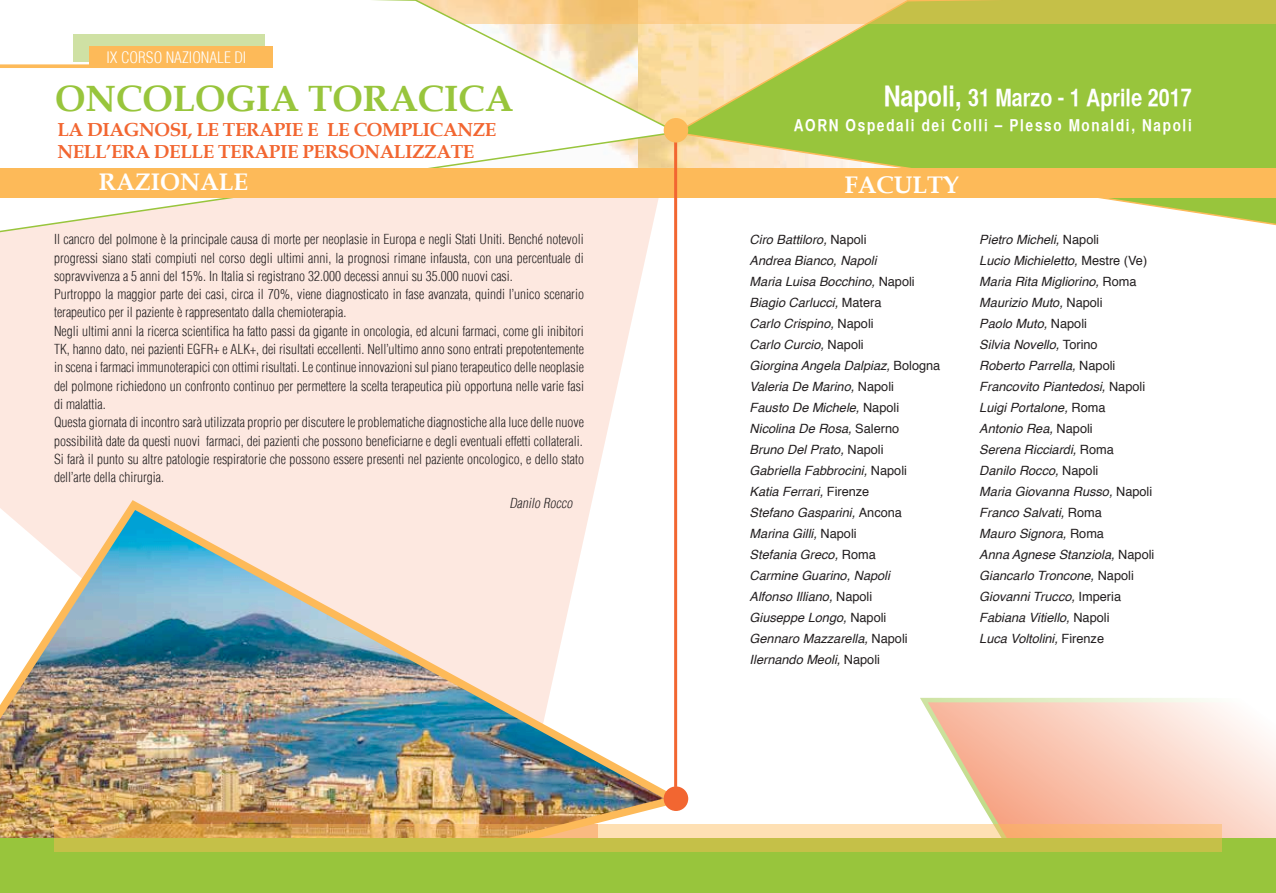
<style>
.page{position:relative;width:1276px;height:893px;background:#fff}
.page>*{position:absolute;margin:0;border:0;box-sizing:border-box;transform-origin:0 0}
.t1{font:700 36.6px "Book Antiqua";color:#98c53c}
.t2{font:24px "Helvetica CY Bold";color:#fff}
.t3{font:700 24px "Book Antiqua";color:#fff}
.t4{font:700 18.75px/22.6px "Book Antiqua";letter-spacing:-.02em;color:#f26631}
.t5{font:16.5px "Helvetica CY Bold";letter-spacing:.1em;color:#fff}
.t6{font:300 condensed 15.45px "Helvetica LT";color:#fff}
.t7{font:300 condensed 13.5px/18.3px "Helvetica LT";color:#231f20}
.t8{font:italic 300 condensed 13.5px "Helvetica LT";color:#231f20}
.t9{font:italic 12.75px/21px "Helvetica";color:#231f20}
.s1{font-size:28.5px}
.s2{font-style:normal}
</style>
<div class="page">
<svg style="left:920px;top:697px;width:356px;height:142px"></svg>
<div style="left:0;top:242px;width:649px;height:253px;background:#fde8e0"></div>
<img style="left:0;top:495px;width:689px;height:344px">
<svg style="left:679px;top:23px;width:597px;height:203px;background:#b4d067"></svg>
<svg style="left:679px;top:0;width:597px;height:23px;background:#d8c560"></svg>
<svg style="left:0;top:0;width:679px;height:242px"></svg>
<div style="left:0;top:168px;width:1276px;height:30px;background:#fdba59"></div>
<div style="left:0;top:839px;width:1276px;height:54px;background:#98c53c"></div>
<svg style="left:0;top:64px;width:89px;height:4px"></svg>
<div style="left:663px;top:786px;width:25px;height:25px;background:#f26631;border-radius:50%"></div>
<div style="left:73px;top:34px;width:192px;height:28px;background:#cfe1a4"></div>
<div style="left:89px;top:47px;width:183px;height:21px;background:#fdba59"></div>
<svg style="left:54px;top:824px;width:1168px;height:27px;background:#dabe64"></svg>
<hr style="left:674px;top:131px;width:3px;height:656px;background:#f26631">
<div style="left:663px;top:118px;width:25px;height:25px;background:#fdba59;border-radius:50%"></div>
<p class="t6" style="left:106px;top:48px;width:141px">IX CORSO NAZIONALE DI</p>
<h1 class="t1" style="left:55px;top:77px;width:460px">ONCOLOGIA TORACICA</h1>
<h3 class="t4" style="left:57px;top:118px;width:440px">LA DIAGNOSI, LE TERAPIE E LE COMPLICANZE<br>NELL’ERA DELLE TERAPIE PERSONALIZZATE</h3>
<h2 class="t2" style="left:883px;top:82px;width:309px"><span class="s1">Napoli,</span> 31 Marzo - 1 Aprile 2017</h2>
<p class="t5" style="left:794px;top:115px;width:399px">AORN Ospedali dei Colli – Plesso Monaldi, Napoli</p>
<h2 class="t3" style="left:99px;top:168px;width:151px">RAZIONALE</h2>
<h2 class="t3" style="left:844px;top:171px;width:116px">FACULTY</h2>
<p class="t7" style="left:54px;top:230px;width:531px">Il cancro del polmone è la principale causa di morte per neoplasie in Europa e negli Stati Uniti. Benché notevoli progressi siano stati compiuti nel corso degli ultimi anni, la prognosi rimane infausta, con una percentuale di sopravvivenza a 5 anni del 15%. In Italia si registrano 32.000 decessi annui su 35.000 nuovi casi.<br>Purtroppo la maggior parte dei casi, circa il 70%, viene diagnosticato in fase avanzata, quindi l’unico scenario terapeutico per il paziente è rappresentato dalla chemioterapia.<br>Negli ultimi anni la ricerca scientifica ha fatto passi da gigante in oncologia, ed alcuni farmaci, come gli inibitori TK, hanno dato, nei pazienti EGFR+ e ALK+, dei risultati eccellenti. Nell’ultimo anno sono entrati prepotentemente in scena i farmaci immunoterapici con ottimi risultati. Le continue innovazioni sul piano terapeutico delle neoplasie del polmone richiedono un confronto continuo per permettere la scelta terapeutica più opportuna nelle varie fasi di malattia.<br>Questa giornata di incontro sarà utilizzata proprio per discutere le problematiche diagnostiche alla luce delle nuove possibilità date da questi nuovi farmaci, dei pazienti che possono beneficiarne e degli eventuali effetti collaterali.<br>Si farà il punto su altre patologie respiratorie che possono essere presenti nel paziente oncologico, e dello stato dell’arte della chirurgia.</p>
<p class="t8" style="left:509px;top:495px;width:67px">Danilo Rocco</p>
<p class="t9" style="left:749px;top:229px;width:192px">Ciro Battiloro, <span class="s2">Napoli<br></span>Andrea Bianco, Napoli<br>Maria Luisa Bocchino, <span class="s2">Napoli<br></span>Biagio Carlucci, <span class="s2">Matera<br></span>Carlo Crispino, <span class="s2">Napoli<br></span>Carlo Curcio, <span class="s2">Napoli<br></span>Giorgina Angela Dalpiaz, <span class="s2">Bologna<br></span>Valeria De Marino, <span class="s2">Napoli<br></span>Fausto De Michele, <span class="s2">Napoli<br></span>Nicolina De Rosa, <span class="s2">Salerno<br></span>Bruno Del Prato, <span class="s2">Napoli<br></span>Gabriella Fabbrocini, <span class="s2">Napoli<br></span>Katia Ferrari, <span class="s2">Firenze<br></span>Stefano Gasparini, <span class="s2">Ancona<br></span>Marina Gilli, <span class="s2">Napoli<br></span>Stefania Greco, <span class="s2">Roma<br></span>Carmine Guarino, Napoli<br>Alfonso Illiano, <span class="s2">Napoli<br></span>Giuseppe Longo, <span class="s2">Napoli<br></span>Gennaro Mazzarella, <span class="s2">Napoli<br></span>Ilernando Meoli, <span class="s2">Napoli</span></p>
<p class="t9" style="left:979px;top:229px;width:177px">Pietro Micheli, <span class="s2">Napoli<br></span>Lucio Michieletto, <span class="s2">Mestre (Ve)<br></span>Maria Rita Migliorino, <span class="s2">Roma<br></span>Maurizio Muto, <span class="s2">Napoli<br></span>Paolo Muto, <span class="s2">Napoli<br></span>Silvia Novello, <span class="s2">Torino<br></span>Roberto Parrella, <span class="s2">Napoli<br></span>Francovito Piantedosi, <span class="s2">Napoli<br></span>Luigi Portalone, <span class="s2">Roma<br></span>Antonio Rea, <span class="s2">Napoli<br></span>Serena Ricciardi, <span class="s2">Roma<br></span>Danilo Rocco, <span class="s2">Napoli<br></span>Maria Giovanna Russo, <span class="s2">Napoli<br></span>Franco Salvati, <span class="s2">Roma<br></span>Mauro Signora, <span class="s2">Roma<br></span>Anna Agnese Stanziola, <span class="s2">Napoli<br></span>Giancarlo Troncone, <span class="s2">Napoli<br></span>Giovanni Trucco, <span class="s2">Imperia<br></span>Fabiana Vitiello, <span class="s2">Napoli<br></span>Luca Voltolini, <span class="s2">Firenze</span></p>
</div>
